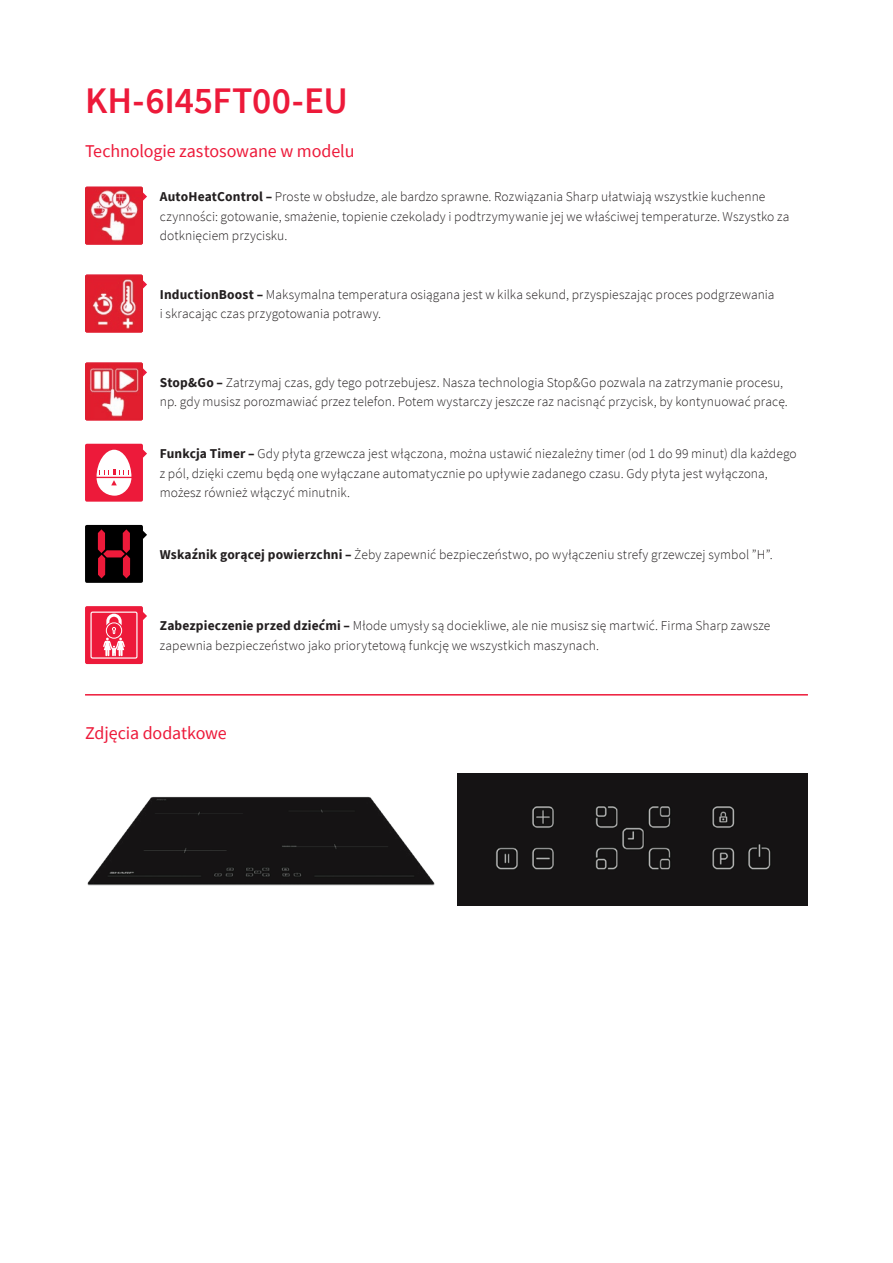
<style>
.page{position:relative;width:893px;height:1263px;background:#fff}
.page>*{position:absolute;margin:0;border:0;box-sizing:border-box;transform-origin:0 0}
.t1{font:600 37.5px "Source Sans Pro";letter-spacing:-.005em;color:#ed1a3a}
.t2{font:18px "Source Sans Pro";letter-spacing:-.005em;color:#ed1a3a}
.t3{font:300 13.5px/19.5px "Source Sans Pro";letter-spacing:.005em;color:#231f20}
.s1{font-weight:700}
</style>
<div class="page">
<img style="left:87px;top:796px;width:348px;height:90px">
<div style="left:457px;top:773px;width:351px;height:133px;background:#151314"></div>
<svg style="left:143px;top:192px;width:4px;height:9px"></svg>
<img style="left:85px;top:187px;width:58px;height:58px">
<svg style="left:143px;top:368px;width:4px;height:8px"></svg>
<img style="left:85px;top:362px;width:58px;height:58px">
<svg style="left:143px;top:280px;width:4px;height:9px"></svg>
<img style="left:85px;top:275px;width:58px;height:57px">
<svg style="left:143px;top:612px;width:4px;height:8px"></svg>
<div style="left:85px;top:606px;width:58px;height:58px;background:#ed1a3a;border-radius:2px"></div>
<div style="left:90px;top:611px;width:48px;height:48px;border:1px solid #fff;border-radius:2px"></div>
<svg style="left:103px;top:614px;width:22px;height:42px"></svg>
<div style="left:85px;top:444px;width:58px;height:58px;background:#ed1a3a;border-radius:2px"></div>
<svg style="left:143px;top:449px;width:4px;height:9px"></svg>
<svg style="left:97px;top:450px;width:34px;height:46px"></svg>
<svg style="left:143px;top:531px;width:4px;height:8px"></svg>
<div style="left:85px;top:525px;width:58px;height:58px;background:#000;border-radius:2px"></div>
<svg style="left:98px;top:529px;width:32px;height:49px"></svg>
<hr style="left:85px;top:694px;width:723px;height:1px;background:#ed1a3a">
<h1 class="t1" style="left:85px;top:77px;width:264px">KH-6I45FT00-EU</h1>
<h2 class="t2" style="left:85px;top:139px;width:271px">Technologie zastosowane w modelu</h2>
<p class="t3" style="left:160px;top:187px;width:631px"><span class="s1">AutoHeatControl –</span> Proste w obsłudze, ale bardzo sprawne. Rozwiązania Sharp ułatwiają wszystkie kuchenne czynności: gotowanie, smażenie, topienie czekolady i podtrzymywanie jej we właściwej temperaturze. Wszystko za dotknięciem przycisku.</p>
<p class="t3" style="left:160px;top:285px;width:616px"><span class="s1">InductionBoost –</span> Maksymalna temperatura osiągana jest w kilka sekund, przyspieszając proces podgrzewania i skracając czas przygotowania potrawy.</p>
<p class="t3" style="left:160px;top:373px;width:630px"><span class="s1">Stop&amp;Go –</span> Zatrzymaj czas, gdy tego potrzebujesz. Nasza technologia Stop&amp;Go pozwala na zatrzymanie procesu, np. gdy musisz porozmawiać przez telefon. Potem wystarczy jeszcze raz nacisnąć przycisk, by kontynuować pracę.</p>
<p class="t3" style="left:160px;top:444px;width:638px"><span class="s1">Funkcja Timer –</span> Gdy płyta grzewcza jest włączona, można ustawić niezależny timer (od 1 do 99 minut) dla każdego z pól, dzięki czemu będą one wyłączane automatycznie po upływie zadanego czasu. Gdy płyta jest wyłączona, możesz również włączyć minutnik.</p>
<p class="t3" style="left:160px;top:545px;width:614px"><span class="s1">Wskaźnik gorącej powierzchni –</span> Żeby zapewnić bezpieczeństwo, po wyłączeniu strefy grzewczej symbol ”H”.</p>
<p class="t3" style="left:160px;top:616px;width:612px"><span class="s1">Zabezpieczenie przed dziećmi –</span> Młode umysły są dociekliwe, ale nie musisz się martwić. Firma Sharp zawsze zapewnia bezpieczeństwo jako priorytetową funkcję we wszystkich maszynach.</p>
<h2 class="t2" style="left:85px;top:722px;width:143px">Zdjęcia dodatkowe</h2>
</div>
